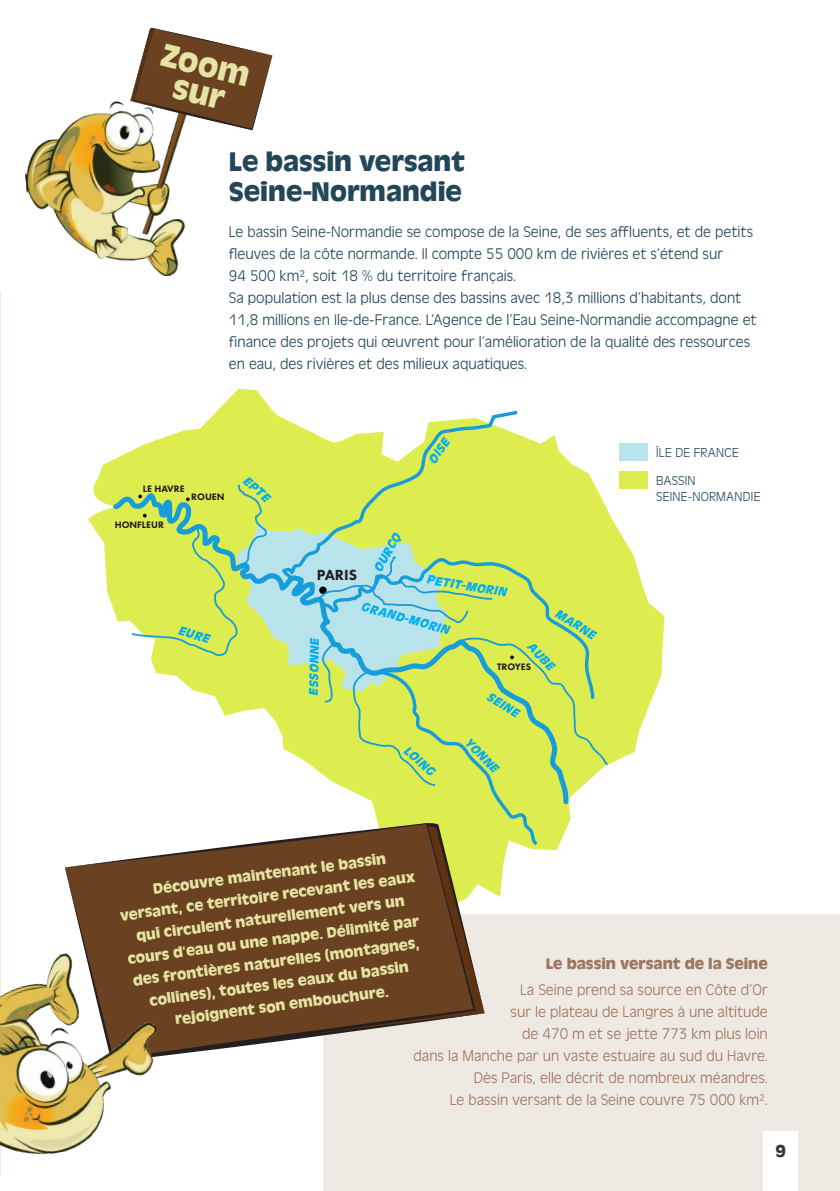
<style>
.page{position:relative;width:840px;height:1191px;background:#fff}
.page>*{position:absolute;margin:0;border:0;box-sizing:border-box;transform-origin:0 0}
.t1{font:700 33.6px "Antique Oli";color:#e5e4a4}
.t2{font:700 28px/30px "Antique Oli";color:#234758}
.t3{font:700 18px "Antique Oli";color:#343236}
.t4{font:300 16px/22px "Antique Oli";color:#234758}
.t5{font:300 16px/22px "Antique Oli";color:#9d765f;text-align:center}
.t6{font:700 16px "Antique Oli";color:#9d765f}
.t7{font:700 15.4px "Antique Oli";color:#e5e4a4}
.t8{font:800 15.2px "Futura PT";color:#231f20}
.t9{font:300 13.4px/15.4px "Antique Oli";letter-spacing:.02em;color:#234758}
.t10{font:italic 700 13px "Antique Oli";color:#00aeef}
.t11{font:800 9.8px "Futura PT";color:#231f20}
</style>
<div class="page">
<svg style="left:0;top:291px;width:1px;height:146px"></svg>
<svg style="left:0;top:462px;width:1px;height:714px"></svg>
<div style="left:323px;top:914px;width:516px;height:277px;background:#efe9e4"></div>
<svg style="left:88px;top:388px;width:576px;height:509px"></svg>
<svg style="left:280px;top:408px;width:241px;height:75px"></svg>
<img style="left:25px;top:101px;width:160px;height:176px">
<svg style="left:323px;top:848px;width:161px;height:214px;background:#dfdabb"></svg>
<svg style="left:65px;top:823px;width:410px;height:238px;background:#7f5f43"></svg>
<img style="left:0;top:940px;width:175px;height:222px">
<div style="left:763px;top:1131px;width:34px;height:60px;background:#fff"></div>
<svg style="left:110px;top:483px;width:499px;height:365px"></svg>
<svg style="left:130px;top:28px;width:142px;height:102px"></svg>
<p class="t1" style="left:167px;top:36px;width:91px;rotate:14deg">Zoom</p>
<p class="t2" style="left:229px;top:146px;width:237px">Le bassin versant<br>Seine-Normandie</p>
<p class="t4" style="left:229px;top:221px;width:525px">Le bassin Seine-Normandie se compose de la Seine, de ses affluents, et de petits fleuves de la côte normande. Il compte 55 000 km de rivières et s’étend sur<br>94 500 km², soit 18 % du territoire français.</p>
<p class="t4" style="left:229px;top:287px;width:529px">Sa population est la plus dense des bassins avec 18,3 millions d’habitants, dont 11,8 millions en Ile-de-France. L’Agence de l’Eau Seine-Normandie accompagne et finance des projets qui œuvrent pour l’amélioration de la qualité des ressources en eau, des rivières et des milieux aquatiques.</p>
<p class="t11" style="left:143px;top:483px;width:43px">LE HAVRE</p>
<p class="t11" style="left:191px;top:491px;width:35px">ROUEN</p>
<p class="t11" style="left:115px;top:518px;width:51px">HONFLEUR</p>
<p class="t10" style="left:250px;top:473px;width:33px;rotate:42deg">EPTE</p>
<p class="t10" style="left:181px;top:623px;width:33px;rotate:17deg">EURE</p>
<p class="t10" style="left:425px;top:458px;width:29px;rotate:-55deg">OISE</p>
<p class="t10" style="left:370px;top:567px;width:44px;rotate:-61deg">OURCQ</p>
<p class="t8" style="left:317px;top:566px;width:42px">PARIS</p>
<p class="t10" style="left:427px;top:572px;width:82px;rotate:9deg">PETIT-MORIN</p>
<p class="t10" style="left:363px;top:599px;width:92px;rotate:15deg">GRAND-MORIN</p>
<p class="t10" style="left:560px;top:606px;width:47px;rotate:32deg">MARNE</p>
<p class="t10" style="left:306px;top:695px;width:58px;rotate:-89deg">ESSONNE</p>
<p class="t10" style="left:534px;top:639px;width:35px;rotate:46deg">AUBE</p>
<p class="t11" style="left:497px;top:661px;width:35px">TROYES</p>
<p class="t10" style="left:491px;top:689px;width:37px;rotate:32deg">SEINE</p>
<p class="t10" style="left:410px;top:743px;width:38px;rotate:42deg">LOING</p>
<p class="t10" style="left:472px;top:734px;width:44px;rotate:46deg">YONNE</p>
<p class="t9" style="left:655px;top:445px;width:84px">ÎLE DE FRANCE</p>
<p class="t9" style="left:655px;top:474px;width:106px">BASSIN<br>SEINE-NORMANDIE</p>
<p class="t7" style="left:152px;top:881px;width:236px;rotate:-8deg">Découvre maintenant le bassin</p>
<p class="t7" style="left:119px;top:908px;width:299px;rotate:-8deg">versant, ce territoire recevant les eaux</p>
<p class="t7" style="left:135px;top:928px;width:272px;rotate:-8deg">qui circulent naturellement vers un</p>
<p class="t7" style="left:127px;top:951px;width:295px;rotate:-8deg">cours d’eau ou une nappe. Délimité par</p>
<p class="t7" style="left:132px;top:973px;width:290px;rotate:-8deg">des frontières naturelles (montagnes,</p>
<p class="t6" style="left:545px;top:955px;width:223px">Le bassin versant de la Seine</p>
<p class="t5" style="left:510px;top:979px;width:259px">La Seine prend sa source en Côte d’Or sur le plateau de Langres à une altitude</p>
<p class="t5" style="left:413px;top:1023px;width:355px;text-align:right">de 470 m et se jette 773 km plus loin<br>dans la Manche par un vaste estuaire au sud du Havre.<br>Dès Paris, elle décrit de nombreux méandres.<br>Le bassin versant de la Seine couvre 75 000 km².</p>
<p class="t7" style="left:148px;top:993px;width:263px;rotate:-8deg">collines), toutes les eaux du bassin</p>
<p class="t7" style="left:174px;top:1011px;width:217px;rotate:-8deg">rejoignent son embouchure.</p>
<p class="t3" style="left:775px;top:1141px;width:12px">9</p>
</div>
